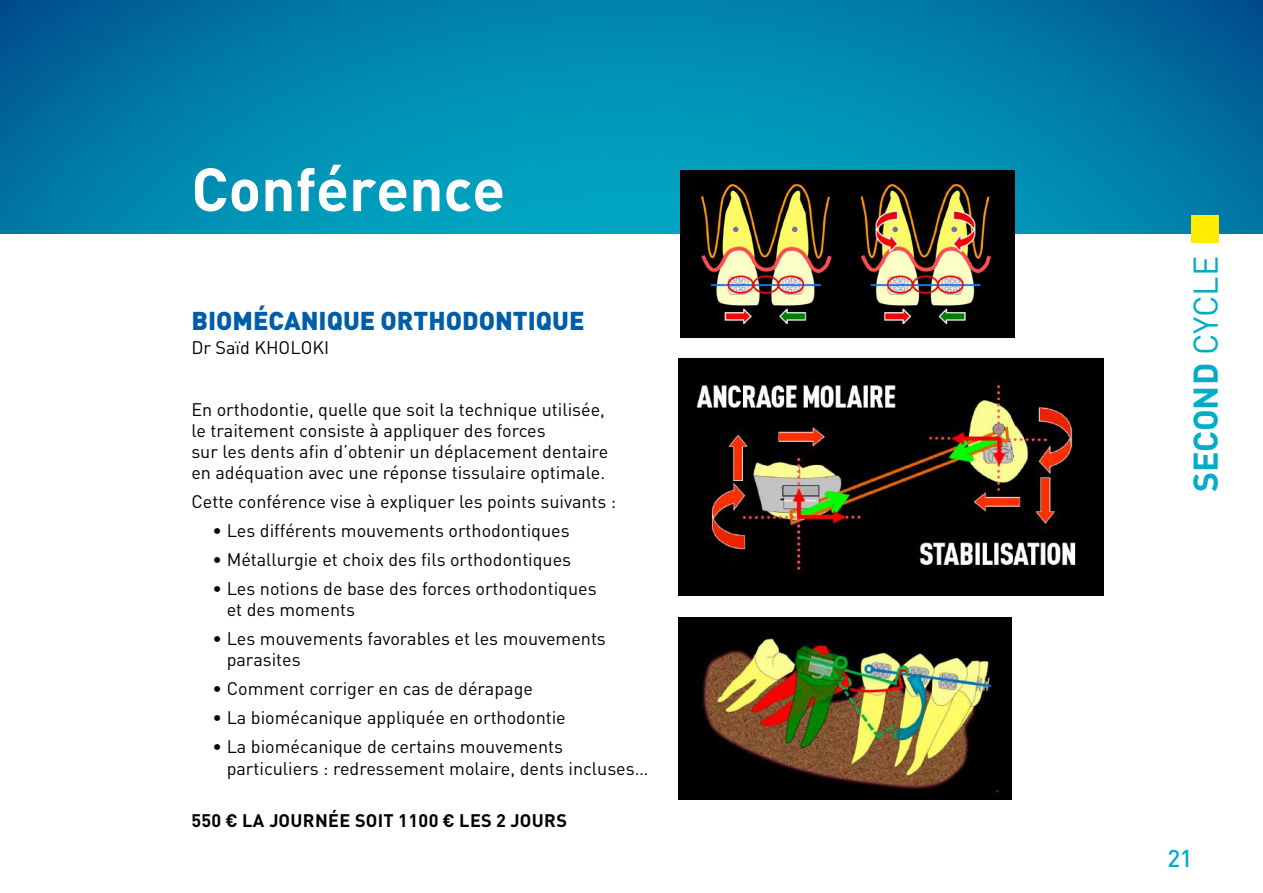
<style>
.page{position:relative;width:1263px;height:893px;background:#fff}
.page>*{position:absolute;margin:0;border:0;box-sizing:border-box;transform-origin:0 0}
.t1{font:700 60px "DIN Pro";color:#fff}
.t2{font:700 33.9px "DIN Pro";color:#00adc6}
.t3{font:900 25.5px "DIN Pro";color:#005da8}
.t4{font:500 24px "DIN Pro";color:#00adc6}
.t5{font:18px/21px "DIN Pro";color:#000}
.t6{font:700 18px "DIN Pro";letter-spacing:.02em;color:#000}
.s1{font-style:inherit}
.s2{font-weight:400}
</style>
<div class="page">
<svg style="left:0;top:0;width:1263px;height:234px;background:#0084ac"></svg>
<img style="left:680px;top:170px;width:156px;height:168px">
<img style="left:836px;top:170px;width:178px;height:168px">
<img style="left:678px;top:358px;width:425px;height:237px">
<img style="left:678px;top:617px;width:334px;height:182px">
<div style="left:1192px;top:216px;width:27px;height:27px;background:#ffec00"></div>
<h1 class="t1" style="left:191px;top:139px;width:315px">Conférence</h1>
<h3 class="t3" style="left:191px;top:299px;width:395px">BIOMÉCANIQUE ORTHODONTIQUE</h3>
<p class="t5" style="left:191px;top:335px;width:139px">Dr Saïd KHOLOKI</p>
<p class="t5" style="left:191px;top:397px;width:418px">En orthodontie, quelle que soit la technique utilisée, le traitement consiste à appliquer des forces<br>sur les dents afin d’obtenir un déplacement dentaire en adéquation avec une réponse tissulaire optimale.</p>
<p class="t5" style="left:191px;top:489px;width:426px">Cette conférence vise à expliquer les points suivants :</p>
<p class="t5" style="left:213px;top:518px;width:359px">• Les différents mouvements orthodontiques</p>
<p class="t5" style="left:213px;top:547px;width:360px">• Métallurgie et choix des fils orthodontiques</p>
<p class="t5" style="left:227px;top:576px;width:371px;text-indent:-14px">• Les notions de base des forces orthodontiques et des moments</p>
<p class="t5" style="left:227px;top:626px;width:381px;text-indent:-14px">• Les mouvements favorables et les mouvements parasites</p>
<p class="t5" style="left:213px;top:677px;width:322px">• Comment corriger en cas de dérapage</p>
<p class="t5" style="left:213px;top:706px;width:355px">• La biomécanique appliquée en orthodontie</p>
<p class="t5" style="left:227px;top:735px;width:423px;text-indent:-14px">• La biomécanique de certains mouvements particuliers : redressement molaire, dents incluses…</p>
<p class="t6" style="left:191px;top:805px;width:377px"><span class="s1">55</span>0 € LA JOURNÉE SOIT <span class="s1">11</span>00 € LES 2 JOURS</p>
<h2 class="t2" style="left:1177px;top:492px;width:238px;rotate:-90deg">SECOND <span class="s2">CYCLE</span></h2>
<h3 class="t4" style="left:1167px;top:838px;width:27px">21</h3>
</div>
